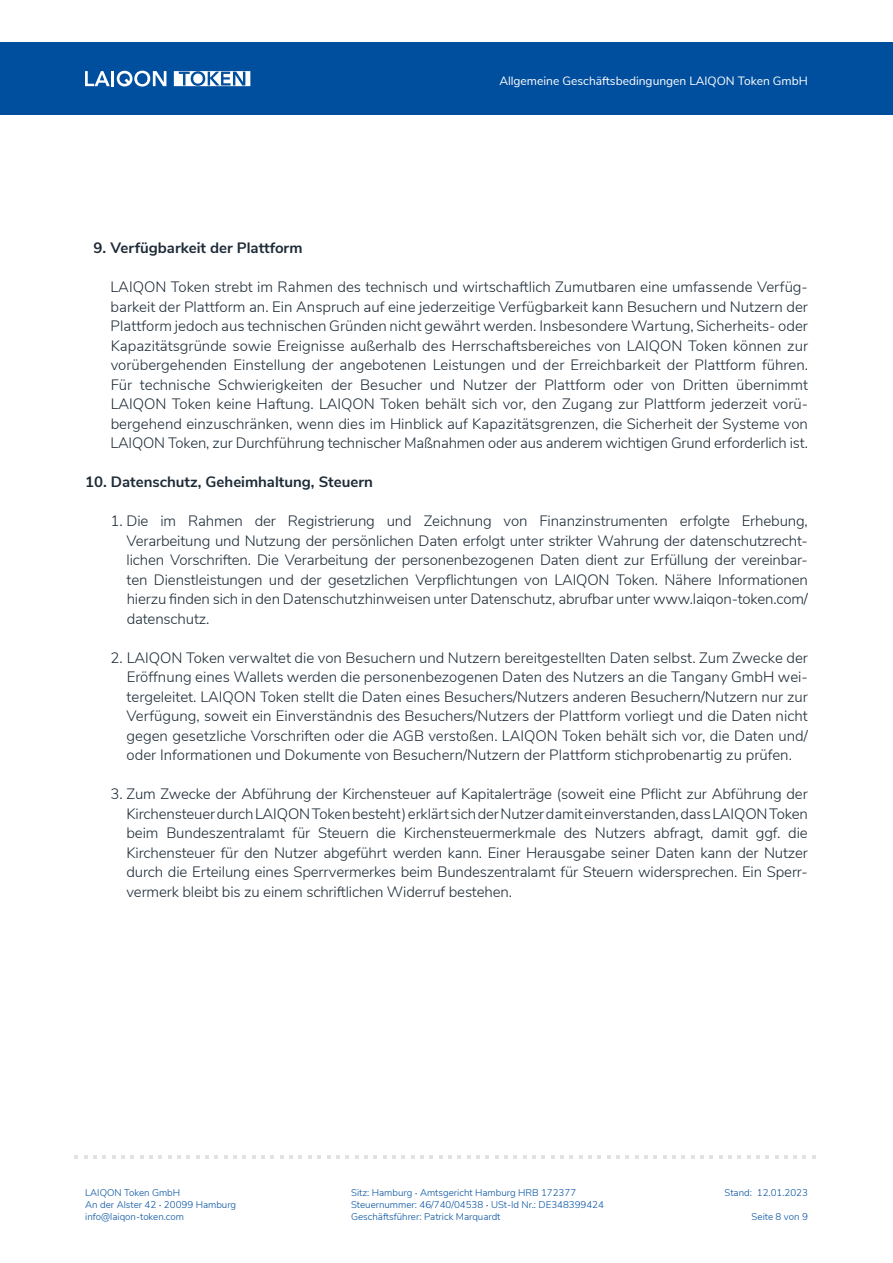
<style>
.page{position:relative;width:893px;height:1263px;background:#fff}
.page>*{position:absolute;margin:0;border:0;box-sizing:border-box;transform-origin:0 0}
.t1{font:300 15px/19.5px "Nunito Sans";letter-spacing:-.01em;color:#1d2b37;text-align:justify}
.t2{font:700 15px "Nunito Sans";color:#1d2b37}
.t3{font:12px "Nunito Sans";color:#fff}
.t4{font:300 9.75px/12px "Nunito Sans";color:#004f9f}
.s1{font-size:12.75px}
</style>
<div class="page">
<div style="left:0;top:43px;width:893px;height:72px;background:#004f9f"></div>
<svg style="left:74px;top:1155px;width:4px;height:4px"></svg>
<svg style="left:84px;top:1155px;width:22px;height:4px"></svg>
<svg style="left:112px;top:1155px;width:22px;height:4px"></svg>
<svg style="left:140px;top:1155px;width:22px;height:4px"></svg>
<svg style="left:168px;top:1155px;width:22px;height:4px"></svg>
<svg style="left:196px;top:1155px;width:22px;height:4px"></svg>
<svg style="left:224px;top:1155px;width:22px;height:4px"></svg>
<svg style="left:252px;top:1155px;width:22px;height:4px"></svg>
<svg style="left:280px;top:1155px;width:13px;height:4px"></svg>
<svg style="left:299px;top:1155px;width:3px;height:4px"></svg>
<svg style="left:308px;top:1155px;width:13px;height:4px"></svg>
<svg style="left:327px;top:1155px;width:3px;height:4px"></svg>
<svg style="left:336px;top:1155px;width:13px;height:4px"></svg>
<svg style="left:355px;top:1155px;width:3px;height:4px"></svg>
<svg style="left:364px;top:1155px;width:13px;height:4px"></svg>
<svg style="left:383px;top:1155px;width:3px;height:4px"></svg>
<svg style="left:392px;top:1155px;width:13px;height:4px"></svg>
<svg style="left:411px;top:1155px;width:3px;height:4px"></svg>
<svg style="left:420px;top:1155px;width:13px;height:4px"></svg>
<svg style="left:439px;top:1155px;width:3px;height:4px"></svg>
<svg style="left:448px;top:1155px;width:13px;height:4px"></svg>
<svg style="left:467px;top:1155px;width:3px;height:4px"></svg>
<svg style="left:476px;top:1155px;width:13px;height:4px"></svg>
<svg style="left:495px;top:1155px;width:3px;height:4px"></svg>
<svg style="left:504px;top:1155px;width:13px;height:4px"></svg>
<svg style="left:523px;top:1155px;width:3px;height:4px"></svg>
<svg style="left:532px;top:1155px;width:13px;height:4px"></svg>
<svg style="left:551px;top:1155px;width:22px;height:4px"></svg>
<svg style="left:579px;top:1155px;width:22px;height:4px"></svg>
<svg style="left:607px;top:1155px;width:22px;height:4px"></svg>
<svg style="left:635px;top:1155px;width:22px;height:4px"></svg>
<svg style="left:663px;top:1155px;width:22px;height:4px"></svg>
<svg style="left:691px;top:1155px;width:22px;height:4px"></svg>
<svg style="left:719px;top:1155px;width:22px;height:4px"></svg>
<svg style="left:747px;top:1155px;width:22px;height:4px"></svg>
<svg style="left:775px;top:1155px;width:31px;height:4px"></svg>
<svg style="left:812px;top:1155px;width:4px;height:4px"></svg>
<svg style="left:85px;top:71px;width:25px;height:15px"></svg>
<hr style="left:111px;top:71px;width:3px;height:15px;background:#fff">
<svg style="left:116px;top:70px;width:50px;height:17px"></svg>
<svg style="left:174px;top:71px;width:76px;height:15px"></svg>
<div style="left:193px;top:74px;width:10px;height:10px;background:#fff;border-radius:50%"></div>
<p class="t3" style="left:499px;top:73px;width:310px">Allgemeine Geschäftsbedingungen LAIQON Token GmbH</p>
<p class="t2" style="left:94px;top:237px;width:210px">9. Verfügbarkeit der Plattform</p>
<p class="t1" style="left:111px;top:276px;width:699px">LAIQON Token strebt im Rahmen des technisch und wirtschaftlich Zumutbaren eine umfassende Verfüg&shy;barkeit der Plattform an. Ein Anspruch auf eine jederzeitige Verfügbarkeit kann Besuchern und Nutzern der Plattform jedoch aus technischen Gründen nicht gewährt werden. Insbesondere Wartung, Sicherheits- oder Kapazitätsgründe sowie Ereignisse außerhalb des Herrschaftsbereiches von LAIQON Token können zur vorübergehenden Einstellung der angebotenen Leistungen und der Erreichbarkeit der Plattform führen.<br>Für technische Schwierigkeiten der Besucher und Nutzer der Plattform oder von Dritten übernimmt LAIQON Token keine Haftung. LAIQON Token behält sich vor, den Zugang zur Plattform jederzeit vorü&shy;bergehend einzuschränken, wenn dies im Hinblick auf Kapazitätsgrenzen, die Sicherheit der Systeme von LAIQON Token, zur Durchführung technischer Maßnahmen oder aus anderem wichtigen Grund erforderlich ist.</p>
<p class="t2" style="left:85px;top:471px;width:289px">10. Datenschutz, Geheimhaltung, Steuern</p>
<p class="t1" style="left:127px;top:510px;width:683px;text-indent:-16px">1. Die im Rahmen der Registrierung und Zeichnung von Finanzinstrumenten erfolgte Erhebung, Verarbeitung und Nutzung der persönlichen Daten erfolgt unter strikter Wahrung der datenschutzrecht&shy;lichen Vorschriften. Die Verarbeitung der personenbezogenen Daten dient zur Erfüllung der vereinbar&shy;ten Dienstleistungen und der gesetzlichen Verpflichtungen von LAIQON Token. Nähere Informationen hierzu finden sich in den Datenschutzhinweisen unter Datenschutz, abrufbar unter www.laiqon-token.com/ datenschutz.</p>
<p class="t1" style="left:127px;top:647px;width:683px;text-indent:-16px">2. LAIQON Token verwaltet die von Besuchern und Nutzern bereitgestellten Daten selbst. Zum Zwecke der Eröffnung eines Wallets werden die personenbezogenen Daten des Nutzers an die Tangany GmbH wei&shy;tergeleitet. LAIQON Token stellt die Daten eines Besuchers/Nutzers anderen Besuchern/Nutzern nur zur Verfügung, soweit ein Einverständnis des Besuchers/Nutzers der Plattform vorliegt und die Daten nicht gegen gesetzliche Vorschriften oder die AGB verstoßen. LAIQON Token behält sich vor, die Daten und/ oder Informationen und Dokumente von Besuchern/Nutzern der Plattform stichprobenartig zu prüfen.</p>
<p class="t1" style="left:126px;top:783px;width:683px;text-indent:-16px">3. Zum Zwecke der Abführung der Kirchensteuer auf Kapitalerträge (soweit eine Pflicht zur Abführung der KirchensteuerdurchLAIQONTokenbesteht)erklärtsichderNutzerdamiteinverstanden,dassLAIQONToken beim Bundeszentralamt für Steuern die Kirchensteuermerkmale des Nutzers abfragt, damit ggf. die Kirchensteuer für den Nutzer abgeführt werden kann. Einer Herausgabe seiner Daten kann der Nutzer durch die Erteilung eines Sperrvermerkes beim Bundeszentralamt für Steuern widersprechen. Ein Sperr&shy;vermerk bleibt bis zu einem schriftlichen Widerruf bestehen.</p>
<p class="t4" style="left:85px;top:1186px;width:152px">LAIQON Token GmbH<br>An der Alster 42 <span class="s1">·</span> 20099 Hamburg info@laiqon-token.com</p>
<p class="t4" style="left:351px;top:1186px;width:254px">Sitz: Hamburg <span class="s1">·</span> Amtsgericht Hamburg HRB 172377<br>Steuernummer: 46/740/04538 <span class="s1">·</span> USt-Id Nr.: DE348399424<br>Geschäftsführer: Patrick Marquardt</p>
<p class="t4" style="left:724px;top:1186px;width:85px">Stand: 12.01.2023</p>
<p class="t4" style="left:752px;top:1210px;width:58px">Seite 8 von 9</p>
</div>
